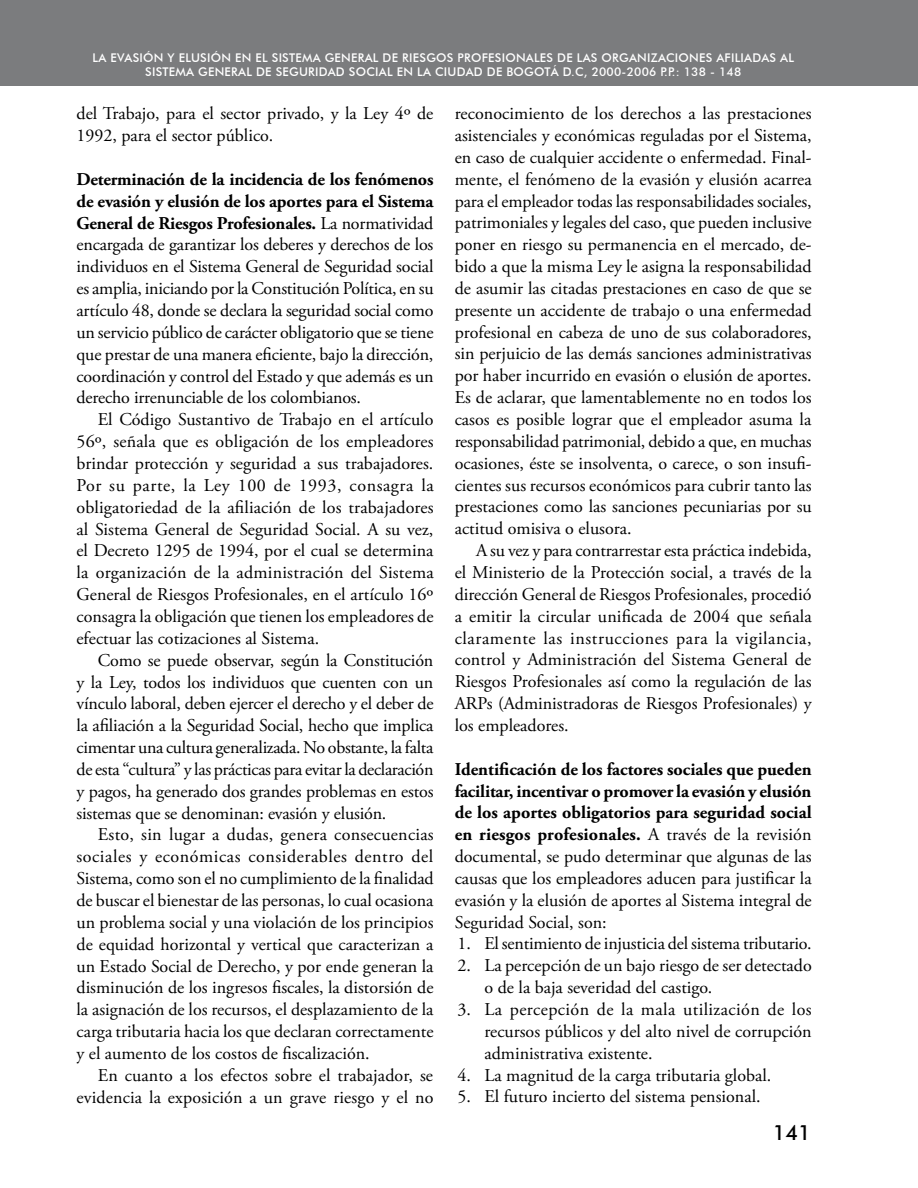
<style>
.page{position:relative;width:918px;height:1188px;background:#fff}
.page>*{position:absolute;margin:0;border:0;box-sizing:border-box;transform-origin:0 0}
.t1{font:500 21px "Futura BT";color:#000}
.t2{font:18px/21.9px "Adobe Garamond Pro";color:#000;text-align:justify}
.t3{font:500 12px "Futura BT";letter-spacing:.02em;color:#fff}
.s1{font-weight:700}
</style>
<div class="page">
<div style="left:0;top:0;width:918px;height:86px;background:#7b7c7e"></div>
<p class="t3" style="left:93px;top:50px;width:94px">LA EVASIÓ N Y ELU</p>
<p class="t3" style="left:200px;top:50px;width:530px">SIÓ N EN EL SI STEMA GENERAL DE RIESGOS PROFESI ONALES DE LAS ORGANIZACI ONES AFILI</p>
<p class="t3" style="left:744px;top:50px;width:50px">ADAS AL</p>
<p class="t3" style="left:145px;top:65px;width:298px">SISTEMA GENERAL DE SEGU RI DAD SOCIAL EN LA CIU</p>
<p class="t3" style="left:457px;top:65px;width:286px">DAD DE BOGOTÁ D.C, 2000-2006 P.P.: 138 - 148</p>
<p class="t2" style="left:77px;top:103px;width:358px">del Trabajo, para el sector privado, y la Ley 4º de<br>1992, para el sector público.</p>
<p class="t2" style="left:77px;top:169px;width:359px"><span class="s1">Determinación de la incidencia de los fenómenos de evasión y elusión de los aportes para el Sistema General de Riesgos Profesionales.</span> La normatividad encargada de garantizar los deberes y derechos de los individuos en el Sistema General de Seguridad social es amplia, iniciando por la Constitución Política, en su artículo 48, donde se declara la seguridad social como un servicio público de carácter obligatorio que se tiene que prestar de una manera eficiente, bajo la dirección, coordinación y control del Estado y que además es un derecho irrenunciable de los colombianos.</p>
<p class="t2" style="left:77px;top:409px;width:359px;text-indent:21px">El Código Sustantivo de Trabajo en el artículo 56º, señala que es obligación de los empleadores brindar protección y seguridad a sus trabajadores.<br>Por su parte, la Ley 100 de 1993, consagra la obligatoriedad de la afiliación de los trabajadores al Sistema General de Seguridad Social. A su vez, el Decreto 1295 de 1994, por el cual se determina la organización de la administración del Sistema General de Riesgos Profesionales, en el artículo 16º consagra la obligación que tienen los empleadores de efectuar las cotizaciones al Sistema.</p>
<p class="t2" style="left:77px;top:650px;width:359px;text-indent:21px">Como se puede observar, según la Constitución y la Ley, todos los individuos que cuenten con un vínculo laboral, deben ejercer el derecho y el deber de la afiliación a la Seguridad Social, hecho que implica cimentar una cultura generalizada. No obstante, la falta de esta “cultura” y las prácticas para evitar la declaración y pagos, ha generado dos grandes problemas en estos sistemas que se denominan: evasión y elusión.</p>
<p class="t2" style="left:77px;top:824px;width:359px;text-indent:21px">Esto, sin lugar a dudas, genera consecuencias sociales y económicas considerables dentro del Sistema, como son el no cumplimiento de la finalidad de buscar el bienestar de las personas, lo cual ocasiona un problema social y una violación de los principios de equidad horizontal y vertical que caracterizan a un Estado Social de Derecho, y por ende generan la disminución de los ingresos fiscales, la distorsión de la asignación de los recursos, el desplazamiento de la carga tributaria hacia los que declaran correctamente y el aumento de los costos de fiscalización.</p>
<p class="t2" style="left:77px;top:1065px;width:358px;text-align:right">En cuanto a los efectos sobre el trabajador, se evidencia la exposición a un grave riesgo y el no</p>
<p class="t2" style="left:455px;top:103px;width:359px">reconocimiento de los derechos a las prestaciones asistenciales y económicas reguladas por el Sistema, en caso de cualquier accidente o enfermedad. Final&shy;mente, el fenómeno de la evasión y elusión acarrea para el empleador todas las responsabilidades sociales, patrimoniales y legales del caso, que pueden inclusive poner en riesgo su permanencia en el mercado, de&shy;bido a que la misma Ley le asigna la responsabilidad de asumir las citadas prestaciones en caso de que se presente un accidente de trabajo o una enfermedad profesional en cabeza de uno de sus colaboradores, sin perjuicio de las demás sanciones administrativas por haber incurrido en evasión o elusión de aportes.<br>Es de aclarar, que lamentablemente no en todos los casos es posible lograr que el empleador asuma la responsabilidad patrimonial, debido a que, en muchas ocasiones, éste se insolventa, o carece, o son insufi&shy;cientes sus recursos económicos para cubrir tanto las prestaciones como las sanciones pecuniarias por su actitud omisiva o elusora.</p>
<p class="t2" style="left:455px;top:540px;width:359px;text-indent:21px">A su vez y para contrarrestar esta práctica indebida, el Ministerio de la Protección social, a través de la dirección General de Riesgos Profesionales, procedió a emitir la circular unificada de 2004 que señala claramente las instrucciones para la vigilancia, control y Administración del Sistema General de Riesgos Profesionales así como la regulación de las ARPs (Administradoras de Riesgos Profesionales) y los empleadores.</p>
<p class="t2" style="left:455px;top:759px;width:358px"><span class="s1">Identificación de los factores sociales que pueden facilitar, incentivar o promover la evasión y elusión de los aportes obligatorios para seguridad social en riesgos profesionales.</span> A través de la revisión documental, se pudo determinar que algunas de las causas que los empleadores aducen para justificar la evasión y la elusión de aportes al Sistema integral de Seguridad Social, son:</p>
<p class="t2" style="left:458px;top:933px;width:356px">1. El sentimiento de injusticia del sistema tributario.</p>
<p class="t2" style="left:485px;top:955px;width:329px;text-indent:-27px">2. La percepción de un bajo riesgo de ser detectado o de la baja severidad del castigo.</p>
<p class="t2" style="left:485px;top:999px;width:329px;text-indent:-27px">3. La percepción de la mala utilización de los recursos públicos y del alto nivel de corrupción administrativa existente.</p>
<p class="t2" style="left:458px;top:1065px;width:315px">4. La magnitud de la carga tributaria global.</p>
<p class="t2" style="left:458px;top:1086px;width:305px">5. El futuro incierto del sistema pensional.</p>
<p class="t1" style="left:773px;top:1120px;width:40px">141</p>
</div>
